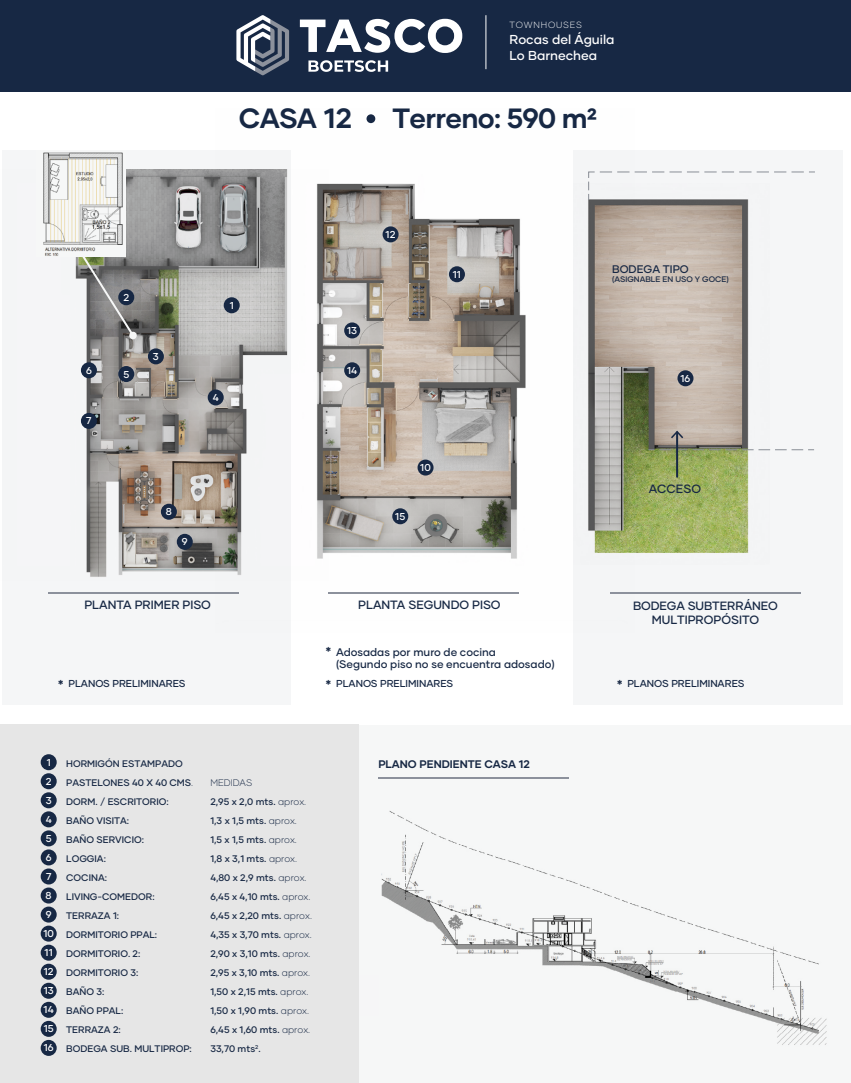
<style>
.page{position:relative;width:851px;height:1083px;background:#fff}
.page>*{position:absolute;margin:0;border:0;box-sizing:border-box;transform-origin:0 0}
.t1{font:700 27.8px "Gilmer";letter-spacing:-.025em;color:#172844}
.t2{font:700 14.1px "Gilmer";color:#172844}
.t3{font:500 12.9px/15.9px "Gilmer";color:#fff}
.t4{font:500 12px/14.4px "Gilmer";color:#172844;text-align:center}
.t5{font:500 11px/12.8px "Gilmer";color:#172844}
.t6{font:700 11px "Gilmer";color:#172844}
.t7{font:500 10.1px "Gilmer";color:#172844}
.t8{font:500 10px/19px "Gilmer";color:#fff;text-align:center}
.t9{font:500 9.5px/19px "Gilmer";color:#172844}
.t10{font:300 9.5px "Gilmer";color:#172844}
.t11{font:300 9px "Gilmer";letter-spacing:.09em;color:#fff}
.t12{font:500 8px "Gilmer";color:#172844}
.s1{font-weight:700;font-size:14.1px}
.s2{font-weight:300}
</style>
<div class="page">
<div style="left:3px;top:150px;width:288px;height:554px;background:#f5f6f7"></div>
<div style="left:573px;top:150px;width:269px;height:554px;background:#f5f6f7"></div>
<img style="left:634px;top:200px;width:135px;height:353px">
<svg style="left:648px;top:449px;width:166px;height:1px"></svg>
<svg style="left:634px;top:171px;width:180px;height:29px"></svg>
<img style="left:2px;top:170px;width:213px;height:410px">
<img style="left:215px;top:115px;width:419px;height:479px">
<hr style="left:610px;top:592px;width:190px;height:1px;background:#8c919c">
<hr style="left:329px;top:592px;width:190px;height:1px;background:#8c919c">
<div style="left:366px;top:114px;width:9px;height:9px;background:#172844;border-radius:50%"></div>
<img style="left:37px;top:152px;width:89px;height:105px">
<div style="left:0;top:724px;width:850px;height:358px;background:#f6f7f7"></div>
<hr style="left:48px;top:592px;width:190px;height:1px;background:#8c919c">
<hr style="left:378px;top:777px;width:190px;height:1px;background:#8c919c">
<img style="left:358px;top:975px;width:1px;height:40px">
<div style="left:0;top:0;width:850px;height:91px;background:#172844"></div>
<svg style="left:300px;top:19px;width:162px;height:34px"></svg>
<svg style="left:236px;top:15px;width:53px;height:60px"></svg>
<svg style="left:308px;top:60px;width:80px;height:12px"></svg>
<hr style="left:485px;top:15px;width:1px;height:54px;background:#fff">
<hr style="left:676px;top:432px;width:2px;height:45px;background:#172844">
<svg style="left:671px;top:430px;width:12px;height:8px"></svg>
<div style="left:224px;top:297px;width:16px;height:16px;background:#172844;border-radius:50%"></div>
<div style="left:148px;top:348px;width:16px;height:16px;background:#172844;border-radius:50%"></div>
<div style="left:208px;top:389px;width:16px;height:16px;background:#172844;border-radius:50%"></div>
<div style="left:118px;top:366px;width:16px;height:16px;background:#172844;border-radius:50%"></div>
<div style="left:81px;top:362px;width:16px;height:16px;background:#172844;border-radius:50%"></div>
<div style="left:81px;top:413px;width:16px;height:16px;background:#172844;border-radius:50%"></div>
<div style="left:161px;top:503px;width:16px;height:16px;background:#172844;border-radius:50%"></div>
<div style="left:177px;top:534px;width:16px;height:16px;background:#172844;border-radius:50%"></div>
<div style="left:417px;top:459px;width:16px;height:16px;background:#172844;border-radius:50%"></div>
<div style="left:449px;top:266px;width:16px;height:16px;background:#172844;border-radius:50%"></div>
<div style="left:382px;top:226px;width:16px;height:16px;background:#172844;border-radius:50%"></div>
<div style="left:344px;top:322px;width:16px;height:16px;background:#172844;border-radius:50%"></div>
<div style="left:344px;top:362px;width:16px;height:16px;background:#172844;border-radius:50%"></div>
<div style="left:392px;top:508px;width:16px;height:16px;background:#172844;border-radius:50%"></div>
<div style="left:677px;top:370px;width:16px;height:16px;background:#172844;border-radius:50%"></div>
<svg style="left:79px;top:251px;width:58px;height:89px"></svg>
<img style="left:381px;top:811px;width:446px;height:234px">
<div style="left:0;top:724px;width:358px;height:358px;background:#e6e6e6"></div>
<div style="left:41px;top:754px;width:16px;height:16px;background:#172844;border-radius:50%"></div>
<div style="left:41px;top:773px;width:16px;height:16px;background:#172844;border-radius:50%"></div>
<div style="left:41px;top:792px;width:16px;height:16px;background:#172844;border-radius:50%"></div>
<div style="left:41px;top:811px;width:16px;height:16px;background:#172844;border-radius:50%"></div>
<div style="left:41px;top:830px;width:16px;height:16px;background:#172844;border-radius:50%"></div>
<div style="left:41px;top:849px;width:16px;height:16px;background:#172844;border-radius:50%"></div>
<div style="left:41px;top:868px;width:16px;height:16px;background:#172844;border-radius:50%"></div>
<div style="left:41px;top:887px;width:16px;height:16px;background:#172844;border-radius:50%"></div>
<div style="left:41px;top:906px;width:16px;height:16px;background:#172844;border-radius:50%"></div>
<div style="left:41px;top:925px;width:16px;height:16px;background:#172844;border-radius:50%"></div>
<div style="left:41px;top:944px;width:16px;height:16px;background:#172844;border-radius:50%"></div>
<div style="left:41px;top:963px;width:16px;height:16px;background:#172844;border-radius:50%"></div>
<div style="left:41px;top:982px;width:16px;height:16px;background:#172844;border-radius:50%"></div>
<div style="left:41px;top:1001px;width:16px;height:16px;background:#172844;border-radius:50%"></div>
<div style="left:41px;top:1020px;width:16px;height:16px;background:#172844;border-radius:50%"></div>
<div style="left:41px;top:1039px;width:16px;height:16px;background:#172844;border-radius:50%"></div>
<p class="t11" style="left:509px;top:19px;width:74px">TOWNHOUSES</p>
<h3 class="t3" style="left:509px;top:32px;width:107px">Rocas del Águila<br>Lo Barnechea</h3>
<h1 class="t1" style="left:239px;top:101px;width:115px">CASA 12</h1>
<h1 class="t1" style="left:392px;top:101px;width:206px">Terreno: 590 m2</h1>
<p class="t8" style="left:86px;top:361px;width:7px">6</p>
<p class="t8" style="left:86px;top:411px;width:7px">7</p>
<p class="t8" style="left:123px;top:288px;width:7px">2</p>
<p class="t8" style="left:123px;top:364px;width:7px">5</p>
<p class="t8" style="left:153px;top:347px;width:7px">3</p>
<p class="t8" style="left:230px;top:296px;width:6px">1</p>
<p class="t8" style="left:213px;top:388px;width:8px">4</p>
<p class="t8" style="left:166px;top:502px;width:8px">8</p>
<p class="t8" style="left:182px;top:532px;width:7px">9</p>
<p class="t4" style="left:84px;top:597px;width:128px">PLANTA PRIMER PISO</p>
<p class="t7" style="left:58px;top:676px;width:129px"><span class="s1">*</span> PLANOS PRELIMINARES</p>
<p class="t8" style="left:385px;top:225px;width:11px">12</p>
<p class="t8" style="left:347px;top:321px;width:11px">13</p>
<p class="t8" style="left:347px;top:361px;width:12px">14</p>
<p class="t8" style="left:453px;top:265px;width:10px">11</p>
<p class="t8" style="left:420px;top:458px;width:12px">10</p>
<p class="t8" style="left:395px;top:506px;width:11px">15</p>
<p class="t4" style="left:358px;top:597px;width:144px">PLANTA SEGUNDO PISO</p>
<p class="t5" style="left:612px;top:262px;width:78px">BODEGA TIPO</p>
<p class="t12" style="left:612px;top:274px;width:118px">(ASIGNABLE EN USO Y GOCE)</p>
<p class="t8" style="left:680px;top:369px;width:11px">16</p>
<p class="t4" style="left:648px;top:481px;width:54px">ACCESO</p>
<p class="t4" style="left:633px;top:598px;width:146px">BODEGA SUBTERRÁNEO<br>MULTIPROPÓSITO</p>
<h2 class="t2" style="left:325px;top:643px;width:7px">*</h2>
<p class="t7" style="left:325px;top:676px;width:129px"><span class="s1">*</span> PLANOS PRELIMINARES</p>
<p class="t7" style="left:616px;top:676px;width:129px"><span class="s1">*</span> PLANOS PRELIMINARES</p>
<p class="t5" style="left:336px;top:645px;width:220px">Adosadas por muro de cocina<br>(Segundo piso no se encuentra adosado)</p>
<p class="t8" style="left:43px;top:752px;width:12px">1<br>2<br>3<br>4<br>5<br>6<br>7<br>8<br>9<br>10<br>11<br>12<br>13<br>14<br>15<br>16</p>
<p class="t9" style="left:66px;top:753px;width:128px">HORMIGÓN ESTAMPADO<br>PASTELONES 40 X 40 CMS<span class="s2">.</span></p>
<p class="t10" style="left:210px;top:776px;width:43px">MEDIDAS</p>
<p class="t9" style="left:66px;top:791px;width:104px">DORM. / ESCRITORIO:</p>
<p class="t9" style="left:210px;top:791px;width:97px">2,95 x 2,0 mts. <span class="s2">aprox.</span></p>
<p class="t9" style="left:66px;top:810px;width:64px">BAÑO VISITA:</p>
<p class="t9" style="left:210px;top:810px;width:88px">1,3 x 1,5 mts. <span class="s2">aprox.</span></p>
<p class="t9" style="left:66px;top:829px;width:79px">BAÑO SERVICIO:</p>
<p class="t9" style="left:210px;top:829px;width:88px">1,5 x 1,5 mts. <span class="s2">aprox.</span></p>
<p class="t9" style="left:66px;top:848px;width:41px">LOGGIA:</p>
<p class="t9" style="left:210px;top:848px;width:88px">1,8 x 3,1 mts. <span class="s2">aprox.</span></p>
<p class="t9" style="left:66px;top:867px;width:42px">COCINA:</p>
<p class="t9" style="left:210px;top:867px;width:98px">4,80 x 2,9 mts. <span class="s2">aprox.</span></p>
<p class="t9" style="left:66px;top:886px;width:90px">LIVING-COMEDOR:</p>
<p class="t9" style="left:210px;top:886px;width:101px">6,45 x 4,10 mts. <span class="s2">aprox.</span></p>
<p class="t9" style="left:66px;top:905px;width:54px">TERRAZA 1:</p>
<p class="t9" style="left:210px;top:905px;width:103px">6,45 x 2,20 mts. <span class="s2">aprox.</span></p>
<p class="t9" style="left:66px;top:924px;width:92px">DORMITORIO PPAL:</p>
<p class="t9" style="left:210px;top:924px;width:103px">4,35 x 3,70 mts. <span class="s2">aprox.</span></p>
<p class="t9" style="left:66px;top:943px;width:76px">DORMITORIO. 2:</p>
<p class="t9" style="left:210px;top:943px;width:102px">2,90 x 3,10 mts. <span class="s2">aprox.</span></p>
<p class="t9" style="left:66px;top:962px;width:74px">DORMITORIO 3:</p>
<p class="t9" style="left:210px;top:962px;width:101px">2,95 x 3,10 mts. <span class="s2">aprox.</span></p>
<p class="t9" style="left:66px;top:981px;width:40px">BAÑO 3:</p>
<p class="t9" style="left:210px;top:981px;width:99px">1,50 x 2,15 mts. <span class="s2">aprox.</span></p>
<p class="t9" style="left:66px;top:1000px;width:59px">BAÑO PPAL:</p>
<p class="t9" style="left:210px;top:1000px;width:100px">1,50 x 1,90 mts. <span class="s2">aprox.</span></p>
<p class="t9" style="left:66px;top:1019px;width:56px">TERRAZA 2:</p>
<p class="t9" style="left:210px;top:1019px;width:101px">6,45 x 1,60 mts. <span class="s2">aprox.</span></p>
<p class="t9" style="left:66px;top:1038px;width:127px">BODEGA SUB. MULTIPROP:</p>
<p class="t9" style="left:210px;top:1038px;width:52px">33,70 mts<sup>2</sup>.</p>
<p class="t6" style="left:378px;top:757px;width:153px">PLANO PENDIENTE CASA 12</p>
</div>
